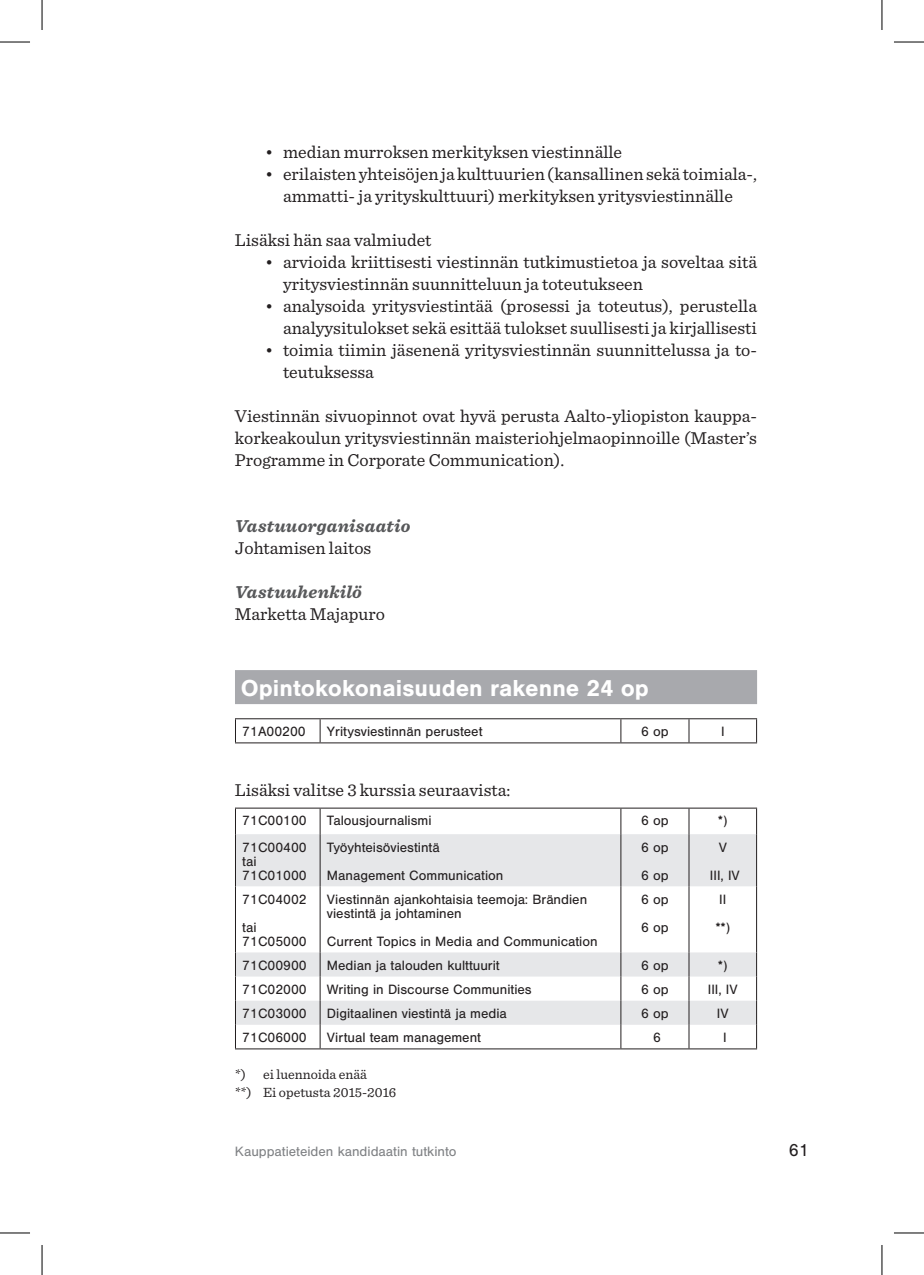
<style>
.page{position:relative;width:924px;height:1275px;background:#fff}
.page>*{position:absolute;margin:0;border:0;box-sizing:border-box;transform-origin:0 0}
.t1{font:700 24px "Nimbus San";color:#fff}
.t2{font:18px/22px "Sentinel";color:#231f20}
.t3{font:italic 700 18px "Sentinel";letter-spacing:.015em;color:#57585a}
.t4{font:18px "Nimbus San";color:#231f20}
.t5{font:14px/28px "Nimbus San";color:#231f20}
.t6{font:14px/18px "Sentinel";color:#231f20}
.t7{font:14px "Nimbus San";color:#808285}
</style>
<div class="page">
<div style="left:235px;top:670px;width:521px;height:34px;background:#a8a9ad"></div>
<hr style="left:235px;top:718px;width:85px;height:1px;background:#231f20">
<svg style="left:235px;top:719px;width:1px;height:23px"></svg>
<hr style="left:320px;top:718px;width:300px;height:1px;background:#231f20">
<svg style="left:319px;top:719px;width:1px;height:23px"></svg>
<hr style="left:620px;top:718px;width:68px;height:1px;background:#231f20">
<svg style="left:620px;top:719px;width:1px;height:23px"></svg>
<hr style="left:688px;top:718px;width:68px;height:1px;background:#231f20">
<svg style="left:688px;top:719px;width:1px;height:23px"></svg>
<hr style="left:235px;top:742px;width:85px;height:1px;background:#231f20">
<hr style="left:320px;top:742px;width:300px;height:1px;background:#231f20">
<hr style="left:620px;top:742px;width:68px;height:1px;background:#231f20">
<hr style="left:688px;top:742px;width:68px;height:1px;background:#231f20">
<svg style="left:236px;top:834px;width:519px;height:190px;fill:#e6e7e9"></svg>
<hr style="left:235px;top:807px;width:85px;height:1px;background:#231f20">
<svg style="left:235px;top:808px;width:1px;height:26px"></svg>
<hr style="left:320px;top:807px;width:300px;height:1px;background:#231f20">
<svg style="left:319px;top:808px;width:1px;height:26px"></svg>
<hr style="left:620px;top:807px;width:68px;height:1px;background:#231f20">
<svg style="left:620px;top:808px;width:1px;height:26px"></svg>
<hr style="left:688px;top:807px;width:68px;height:1px;background:#231f20">
<svg style="left:688px;top:808px;width:1px;height:26px"></svg>
<hr style="left:235px;top:834px;width:1px;height:52px;background:#231f20">
<hr style="left:319px;top:834px;width:1px;height:52px;background:#231f20">
<hr style="left:620px;top:834px;width:1px;height:52px;background:#231f20">
<hr style="left:688px;top:834px;width:1px;height:52px;background:#231f20">
<hr style="left:755px;top:834px;width:1px;height:52px;background:#231f20">
<hr style="left:235px;top:886px;width:1px;height:66px;background:#231f20">
<hr style="left:319px;top:886px;width:1px;height:66px;background:#231f20">
<hr style="left:620px;top:886px;width:1px;height:66px;background:#231f20">
<hr style="left:688px;top:886px;width:1px;height:66px;background:#231f20">
<hr style="left:755px;top:886px;width:1px;height:66px;background:#231f20">
<svg style="left:235px;top:952px;width:1px;height:96px"></svg>
<svg style="left:319px;top:952px;width:1px;height:96px"></svg>
<svg style="left:620px;top:952px;width:1px;height:96px"></svg>
<svg style="left:688px;top:952px;width:1px;height:96px"></svg>
<svg style="left:755px;top:952px;width:1px;height:73px"></svg>
<hr style="left:235px;top:1048px;width:85px;height:1px;background:#231f20">
<hr style="left:320px;top:1048px;width:300px;height:1px;background:#231f20">
<hr style="left:620px;top:1048px;width:68px;height:1px;background:#231f20">
<hr style="left:688px;top:1048px;width:68px;height:1px;background:#231f20">
<hr style="left:0;top:42px;width:30px;height:1px;background:#000">
<hr style="left:893px;top:42px;width:30px;height:1px;background:#000">
<hr style="left:0;top:1232px;width:30px;height:1px;background:#000">
<hr style="left:893px;top:1232px;width:30px;height:1px;background:#000">
<hr style="left:42px;top:0;width:1px;height:30px;background:#000">
<hr style="left:42px;top:1245px;width:1px;height:30px;background:#000">
<hr style="left:881px;top:0;width:1px;height:30px;background:#000">
<hr style="left:881px;top:1245px;width:1px;height:30px;background:#000">
<p class="t2" style="left:265px;top:140px;width:358px">• median murroksen merkityksen viestinnälle</p>
<p class="t2" style="left:265px;top:162px;width:493px;text-align:center">• erilaisten yhteisöjen ja kulttuurien (kansallinen sekä toimiala-, ammatti- ja yrityskulttuuri) merkityksen yritysviestinnälle</p>
<p class="t2" style="left:235px;top:228px;width:198px">Lisäksi hän saa valmiudet</p>
<p class="t2" style="left:283px;top:250px;width:475px;text-indent:-18px">• arvioida kriittisesti viestinnän tutkimustietoa ja soveltaa sitä yritysviestinnän suunnitteluun ja toteutukseen</p>
<p class="t2" style="left:265px;top:294px;width:493px;text-align:right">• analysoida yritysviestintää (prosessi ja toteutus), perustella analyysitulokset sekä esittää tulokset suullisesti ja kirjallisesti</p>
<p class="t2" style="left:283px;top:338px;width:475px;text-indent:-18px">• toimia tiimin jäsenenä yritysviestinnän suunnittelussa ja to&shy;teutuksessa</p>
<p class="t2" style="left:235px;top:404px;width:523px;text-align:justify">Viestinnän sivuopinnot ovat hyvä perusta Aalto-yliopiston kauppa&shy;korkeakoulun yritysviestinnän maisteriohjelmaopinnoille (Master’s Programme in Corporate Communication).</p>
<p class="t3" style="left:235px;top:512px;width:177px">Vastuuorganisaatio</p>
<p class="t2" style="left:235px;top:536px;width:138px">Johtamisen laitos</p>
<p class="t3" style="left:235px;top:578px;width:128px">Vastuuhenkilö</p>
<p class="t2" style="left:235px;top:602px;width:151px">Marketta Majapuro</p>
<h1 class="t1" style="left:240px;top:674px;width:409px">Opintokokonaisuuden rakenne 24 op</h1>
<p class="t5" style="left:242px;top:717px;width:65px">71A00200</p>
<p class="t5" style="left:327px;top:717px;width:157px">Yritysviestinnän perusteet</p>
<p class="t5" style="left:640px;top:717px;width:29px">6 op</p>
<p class="t5" style="left:720px;top:717px;width:5px">I</p>
<p class="t2" style="left:235px;top:778px;width:277px">Lisäksi valitse 3 kurssia seuraavista:</p>
<p class="t5" style="left:242px;top:807px;width:66px">71C00100</p>
<p class="t5" style="left:327px;top:807px;width:106px">Talousjournalismi</p>
<p class="t5" style="left:640px;top:807px;width:29px">6 op</p>
<p class="t5" style="left:717px;top:807px;width:11px">*)</p>
<p class="t5" style="left:242px;top:840px;width:66px;line-height:14px">71C00400 tai<br>71C01000</p>
<p class="t5" style="left:327px;top:833px;width:178px">Työyhteisöviestintä<br>Management Communication</p>
<p class="t5" style="left:640px;top:833px;width:29px">6 op<br>6 op</p>
<p class="t5" style="left:709px;top:833px;width:31px;text-align:center">V<br>III, IV</p>
<p class="t5" style="left:242px;top:885px;width:66px">71C04002 tai</p>
<p class="t5" style="left:242px;top:927px;width:66px">71C05000</p>
<p class="t5" style="left:640px;top:885px;width:29px">6 op<br>6 op</p>
<p class="t5" style="left:715px;top:885px;width:16px">II **)</p>
<p class="t5" style="left:327px;top:892px;width:262px;line-height:14px">Viestinnän ajankohtaisia teemoja: Brändien viestintä ja johtaminen</p>
<p class="t5" style="left:327px;top:927px;width:272px">Current Topics in Media and Communication</p>
<p class="t5" style="left:242px;top:951px;width:66px">71C00900</p>
<p class="t5" style="left:327px;top:951px;width:174px">Median ja talouden kulttuurit</p>
<p class="t5" style="left:640px;top:951px;width:29px">6 op</p>
<p class="t5" style="left:717px;top:951px;width:11px">*)</p>
<p class="t5" style="left:242px;top:975px;width:66px">71C02000</p>
<p class="t5" style="left:327px;top:975px;width:206px">Writing in Discourse Communities</p>
<p class="t5" style="left:640px;top:975px;width:29px">6 op</p>
<p class="t5" style="left:707px;top:975px;width:31px">III, IV</p>
<p class="t5" style="left:242px;top:999px;width:66px">71C03000</p>
<p class="t5" style="left:327px;top:999px;width:181px">Digitaalinen viestintä ja media</p>
<p class="t5" style="left:640px;top:999px;width:29px">6 op</p>
<p class="t5" style="left:716px;top:999px;width:13px">IV</p>
<p class="t5" style="left:242px;top:1023px;width:66px">71C06000</p>
<p class="t5" style="left:327px;top:1023px;width:155px">Virtual team management</p>
<p class="t5" style="left:652px;top:1023px;width:9px">6</p>
<p class="t5" style="left:722px;top:1023px;width:5px">I</p>
<p class="t6" style="left:235px;top:1064px;width:163px">*) ei luennoida enää<br>**) Ei opetusta 2015-2016</p>
<p class="t7" style="left:235px;top:1143px;width:223px">Kauppatieteiden kandidaatin tutkinto</p>
<p class="t4" style="left:788px;top:1140px;width:22px">61</p>
</div>
